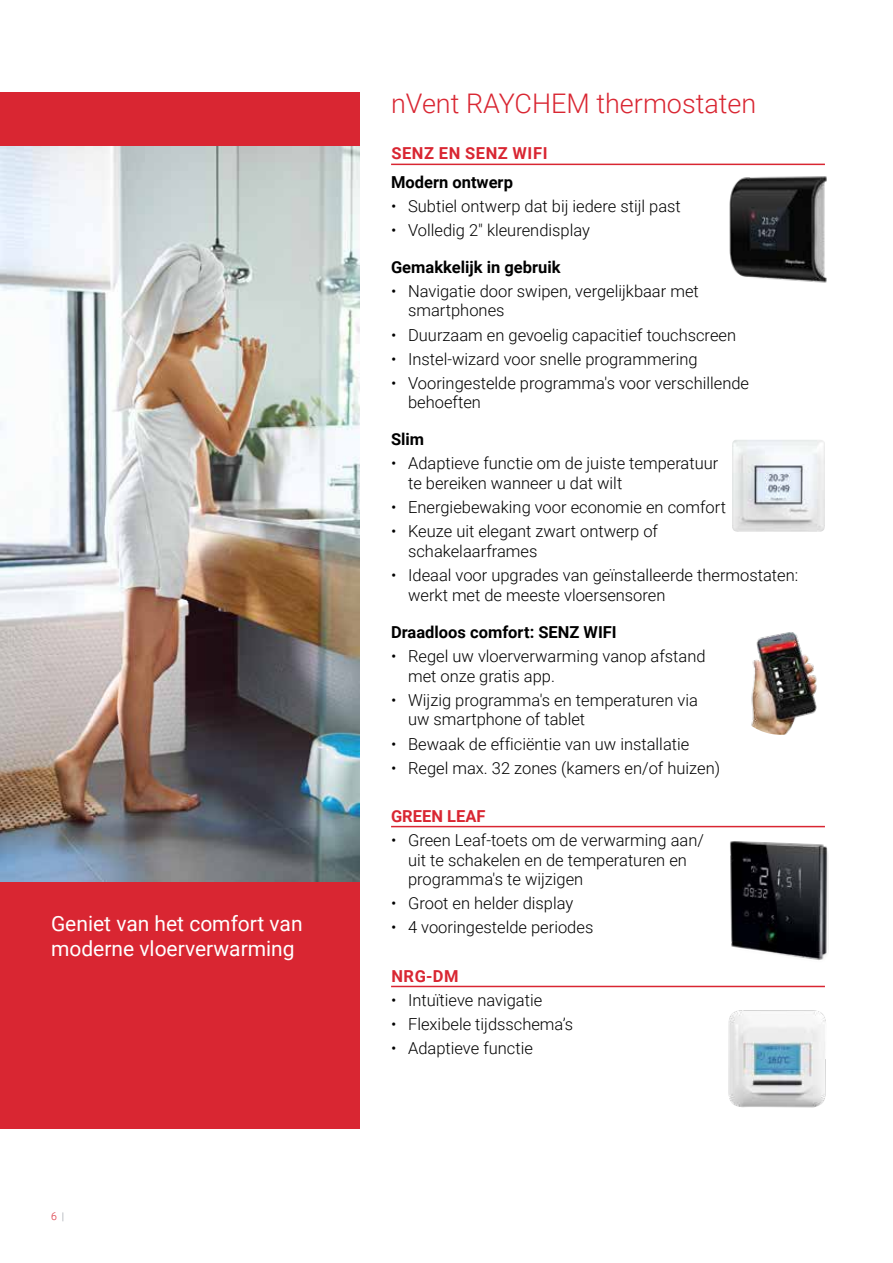
<style>
.page{position:relative;width:893px;height:1263px;background:#fff}
.page>*{position:absolute;margin:0;border:0;box-sizing:border-box;transform-origin:0 0}
.t1{font:300 27px "Roboto";color:#d92632}
.t2{font:21px/25.2px "Roboto";color:#fff}
.t3{font:300 16.5px/19.8px "Roboto";color:#000}
.t4{font:700 16.5px "Roboto";color:#000}
.t5{font:700 16.5px "Roboto";letter-spacing:.035em;color:#d92632}
.t6{font:700 16.5px "Roboto";color:#d92632}
.t7{font:300 10.5px "Roboto";color:#d92632}
.s1{color:#90969e}
</style>
<div class="page">
<hr style="left:391px;top:164px;width:434px;height:1px;background:#d92632">
<hr style="left:391px;top:826px;width:434px;height:1px;background:#d92632">
<hr style="left:391px;top:986px;width:434px;height:1px;background:#d92632">
<img style="left:728px;top:1010px;width:98px;height:98px">
<img style="left:729px;top:176px;width:98px;height:107px">
<img style="left:730px;top:841px;width:99px;height:119px">
<div style="left:0;top:93px;width:359px;height:1036px;background:#d92632"></div>
<img style="left:0;top:147px;width:359px;height:734px">
<img style="left:751px;top:632px;width:66px;height:103px">
<img style="left:732px;top:440px;width:93px;height:92px">
<p class="t2" style="left:51px;top:910px;width:253px">Geniet van het comfort van moderne vloerverwarming</p>
<p class="t7" style="left:51px;top:1209px;width:15px">6 <span class="s1">|</span></p>
<h1 class="t1" style="left:391px;top:84px;width:367px">nVent RAYCHEM thermostaten</h1>
<p class="t5" style="left:391px;top:142px;width:158px">SENZ EN SENZ WIFI</p>
<p class="t4" style="left:391px;top:170px;width:123px">Modern ontwerp</p>
<p class="t3" style="left:391px;top:195px;width:291px">• Subtiel ontwerp dat bij iedere stijl past</p>
<p class="t3" style="left:391px;top:219px;width:200px">• Volledig 2" kleurendisplay</p>
<p class="t4" style="left:391px;top:255px;width:171px">Gemakkelijk in gebruik</p>
<p class="t3" style="left:408px;top:280px;width:292px;text-indent:-17px">• Navigatie door swipen, vergelijkbaar met smartphones</p>
<p class="t3" style="left:391px;top:324px;width:347px">• Duurzaam en gevoelig capacitief touchscreen</p>
<p class="t3" style="left:391px;top:348px;width:308px">• Instel-wizard voor snelle programmering</p>
<p class="t3" style="left:408px;top:372px;width:342px;text-indent:-17px">• Vooringestelde programma's voor verschillende behoeften</p>
<p class="t4" style="left:391px;top:428px;width:35px">Slim</p>
<p class="t3" style="left:408px;top:453px;width:312px;text-indent:-17px">• Adaptieve functie om de juiste temperatuur te bereiken wanneer u dat wilt</p>
<p class="t3" style="left:391px;top:497px;width:336px">• Energiebewaking voor economie en comfort</p>
<p class="t3" style="left:408px;top:521px;width:251px;text-indent:-17px">• Keuze uit elegant zwart ontwerp of schakelaarframes</p>
<p class="t3" style="left:408px;top:565px;width:392px;text-indent:-17px">• Ideaal voor upgrades van geïnstalleerde thermostaten: werkt met de meeste vloersensoren</p>
<p class="t4" style="left:391px;top:620px;width:227px">Draadloos comfort: SENZ WIFI</p>
<p class="t3" style="left:408px;top:645px;width:299px;text-indent:-17px">• Regel uw vloerverwarming vanop afstand met onze gratis app.</p>
<p class="t3" style="left:408px;top:689px;width:291px;text-indent:-17px">• Wijzig programma's en temperaturen via uw smartphone of tablet</p>
<p class="t3" style="left:391px;top:733px;width:300px">• Bewaak de efficiëntie van uw installatie</p>
<p class="t3" style="left:391px;top:757px;width:331px">• Regel max. 32 zones (kamers en/of huizen)</p>
<p class="t6" style="left:391px;top:804px;width:96px">GREEN LEAF</p>
<p class="t3" style="left:408px;top:829px;width:297px;text-indent:-17px">• Green Leaf-toets om de verwarming aan/ uit te schakelen en de temperaturen en programma's te wijzigen</p>
<p class="t3" style="left:391px;top:893px;width:184px">• Groot en helder display</p>
<p class="t3" style="left:391px;top:917px;width:204px">• 4 vooringestelde periodes</p>
<p class="t5" style="left:391px;top:964px;width:69px">NRG-DM</p>
<p class="t3" style="left:391px;top:989px;width:153px">• Intuïtieve navigatie</p>
<p class="t3" style="left:391px;top:1013px;width:184px">• Flexibele tijdsschema’s</p>
<p class="t3" style="left:391px;top:1037px;width:143px">• Adaptieve functie</p>
</div>
